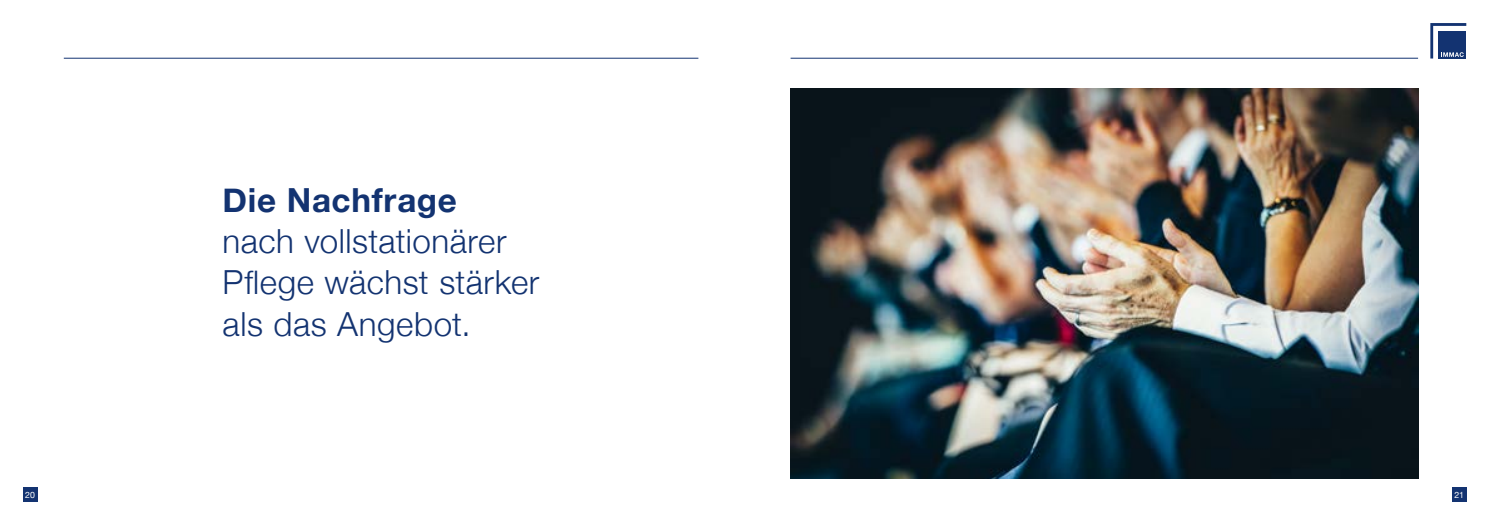
<style>
.page{position:relative;width:1489px;height:525px;background:#fff}
.page>*{position:absolute;margin:0;border:0;box-sizing:border-box;transform-origin:0 0}
.t1{font:300 33.12px/41.2px "Helvetica Neue";letter-spacing:.015em;color:#133371}
.t2{font:700 33.12px "Helvetica Neue";letter-spacing:.02em;color:#133371}
.t3{font:8.75px "Helvetica Neue";color:#fff}
</style>
<div class="page">
<div style="left:1451px;top:487px;width:15px;height:14px;background:#133371"></div>
<hr style="left:790px;top:58px;width:627px;height:1px;background:#133371">
<svg style="left:1430px;top:23px;width:36px;height:35px"></svg>
<div style="left:23px;top:487px;width:14px;height:14px;background:#133371"></div>
<hr style="left:64px;top:58px;width:634px;height:1px;background:#133371">
<img style="left:790px;top:89px;width:627px;height:389px">
<p class="t2" style="left:222px;top:174px;width:236px">Die Nachfrage</p>
<p class="t1" style="left:222px;top:218px;width:318px">nach vollstationärer<br>Pflege wächst stärker als das Angebot.</p>
<p class="t3" style="left:25px;top:488px;width:11px">20</p>
<p class="t3" style="left:1454px;top:488px;width:11px">21</p>
</div>
